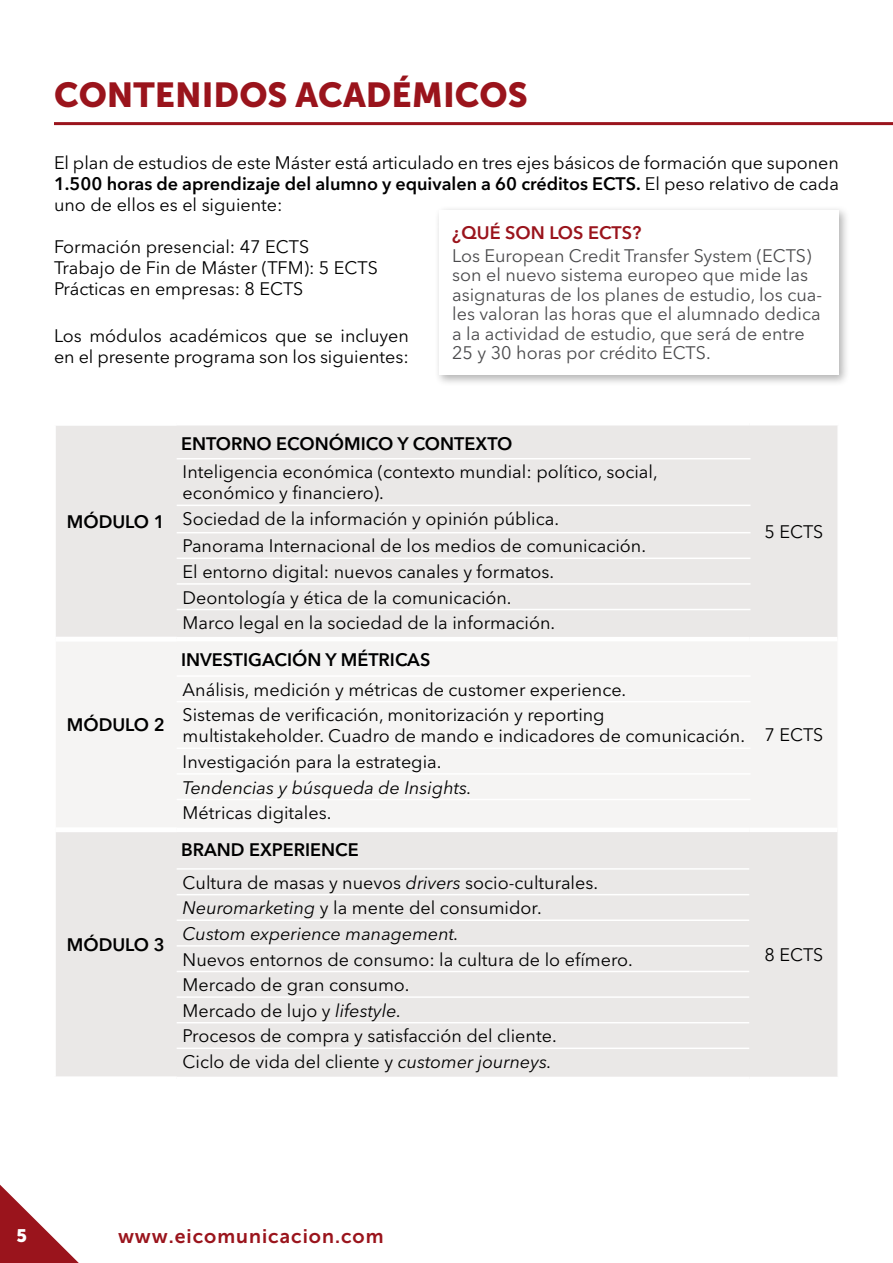
<style>
.page{position:relative;width:893px;height:1263px;background:#fff}
.page>*{position:absolute;margin:0;border:0;box-sizing:border-box;transform-origin:0 0}
.t1{font:34.5px "Museo Sans 900";color:#9a141c}
.t2{font:19.5px "Museo Sans 700";letter-spacing:.05em;color:#9a141c}
.t3{font:18px/25.7px "Avenir Next LT Pro";color:#000}
.t4{font:18px/19.5px "Avenir Next LT Pro";color:#4b4b4d}
.t5{font:600 18px "Avenir Next LT Pro";color:#000}
.t6{font:italic 18px "Avenir Next LT Pro";color:#000}
.t7{font:600 18px "Avenir Next LT Pro";color:#9a141c}
.t8{font:18px "Museo Sans 900";color:#fff}
.s1{font-weight:600}
.s2{font-style:italic}
</style>
<div class="page">
<svg style="left:0;top:1185px;width:79px;height:78px"></svg>
<div style="left:56px;top:425px;width:781px;height:212px;background:#eae8e7"></div>
<div style="left:56px;top:642px;width:781px;height:185px;background:#f5f4f3"></div>
<div style="left:56px;top:832px;width:781px;height:245px;background:#eae8e7"></div>
<hr style="left:177px;top:868px;width:572px;height:2px;background:#fff">
<hr style="left:177px;top:894px;width:572px;height:1px;background:#fff">
<hr style="left:177px;top:919px;width:572px;height:2px;background:#fff">
<hr style="left:177px;top:1022px;width:572px;height:1px;background:#fff">
<hr style="left:177px;top:1047px;width:572px;height:2px;background:#fff">
<hr style="left:177px;top:996px;width:572px;height:2px;background:#fff">
<hr style="left:177px;top:945px;width:572px;height:2px;background:#fff">
<hr style="left:177px;top:971px;width:572px;height:1px;background:#fff">
<div style="left:435px;top:205px;width:415px;height:181px;background:#000;opacity:.3"></div>
<div style="left:439px;top:210px;width:400px;height:165px;background:#fff"></div>
<hr style="left:177px;top:675px;width:573px;height:2px;background:#fff">
<hr style="left:177px;top:701px;width:573px;height:1px;background:#fff">
<hr style="left:177px;top:747px;width:573px;height:2px;background:#fff">
<hr style="left:177px;top:773px;width:573px;height:2px;background:#fff">
<hr style="left:177px;top:799px;width:573px;height:1px;background:#fff">
<hr style="left:177px;top:458px;width:573px;height:1px;background:#fff">
<hr style="left:177px;top:505px;width:573px;height:1px;background:#fff">
<hr style="left:177px;top:532px;width:573px;height:1px;background:#fff">
<hr style="left:177px;top:557px;width:573px;height:2px;background:#fff">
<hr style="left:177px;top:583px;width:573px;height:2px;background:#fff">
<hr style="left:177px;top:609px;width:573px;height:1px;background:#fff">
<hr style="left:54px;top:122px;width:839px;height:3px;background:#9a141c">
<h1 class="t1" style="left:54px;top:75px;width:475px">CONTENIDOS ACADÉMICOS</h1>
<p class="t3" style="left:54px;top:152px;width:786px;line-height:21px;text-align:justify">El plan de estudios de este Máster está articulado en tres ejes básicos de formación que suponen <span class="s1">1.500 horas de aprendizaje del alumno y equivalen a 60 créditos ECTS.</span> El peso relativo de cada uno de ellos es el siguiente:</p>
<p class="t3" style="left:54px;top:236px;width:325px;line-height:21px">Formación presencial: 47 ECTS<br>Trabajo de Fin de Máster (TFM): 5 ECTS<br>Prácticas en empresas: 8 ECTS</p>
<p class="t7" style="left:452px;top:222px;width:191px">¿QUÉ SON LOS ECTS?</p>
<p class="t4" style="left:452px;top:246px;width:371px">Los European Credit Transfer System (ECTS) son el nuevo sistema europeo que mide las asignaturas de los planes de estudio, los cua&shy;les valoran las horas que el alumnado dedica a la actividad de estudio, que será de entre 25 y 30 horas por crédito ECTS.</p>
<p class="t3" style="left:54px;top:325px;width:356px;line-height:21px">Los módulos académicos que se incluyen en el presente programa son los siguientes:</p>
<p class="t5" style="left:67px;top:510px;width:99px">MÓDULO 1</p>
<p class="t5" style="left:67px;top:713px;width:99px">MÓDULO 2</p>
<p class="t5" style="left:67px;top:933px;width:99px">MÓDULO 3</p>
<p class="t5" style="left:181px;top:432px;width:333px">ENTORNO ECONÓMICO Y CONTEXTO</p>
<p class="t3" style="left:183px;top:461px;width:477px;line-height:21px">Inteligencia económica (contexto mundial: político, social, económico y financiero).</p>
<p class="t3" style="left:183px;top:505px;width:465px;line-height:27.3px">Sociedad de la información y opinión pública.<br>Panorama Internacional de los medios de comunicación.</p>
<p class="t3" style="left:183px;top:559px;width:374px">El entorno digital: nuevos canales y formatos.<br>Deontología y ética de la comunicación.<br>Marco legal en la sociedad de la información.</p>
<p class="t5" style="left:181px;top:648px;width:251px">INVESTIGACIÓN Y MÉTRICAS</p>
<p class="t3" style="left:183px;top:676px;width:445px">Análisis, medición y métricas de customer experience.<br>Sistemas de verificación, monitorización y reporting</p>
<p class="t3" style="left:183px;top:723px;width:564px">multistakeholder. Cuadro de mando e indicadores de comunicación.<br>Investigación para la estrategia.</p>
<p class="t6" style="left:183px;top:776px;width:291px">Tendencias y búsqueda de Insights.</p>
<p class="t3" style="left:183px;top:800px;width:150px">Métricas digitales.</p>
<p class="t5" style="left:181px;top:839px;width:179px">BRAND EXPERIENCE</p>
<p class="t3" style="left:183px;top:869px;width:417px">Cultura de masas y nuevos <span class="s2">drivers</span> socio-culturales.<br><span class="s2">Neuromarketing</span> y la mente del consumidor.<br><span class="s2">Custom experience management.</span></p>
<p class="t3" style="left:183px;top:946px;width:452px">Nuevos entornos de consumo: la cultura de lo efímero.<br>Mercado de gran consumo.<br>Mercado de lujo y <span class="s2">lifestyle.<br></span>Procesos de compra y satisfacción del cliente.<br>Ciclo de vida del cliente y <span class="s2">customer journeys.</span></p>
<p class="t3" style="left:765px;top:519px;width:60px">5 ECTS</p>
<p class="t3" style="left:765px;top:722px;width:60px">7 ECTS</p>
<p class="t3" style="left:765px;top:942px;width:60px">8 ECTS</p>
<p class="t8" style="left:17px;top:1226px;width:12px">5</p>
<p class="t2" style="left:118px;top:1226px;width:267px">www.eicomunicacion.com</p>
</div>
